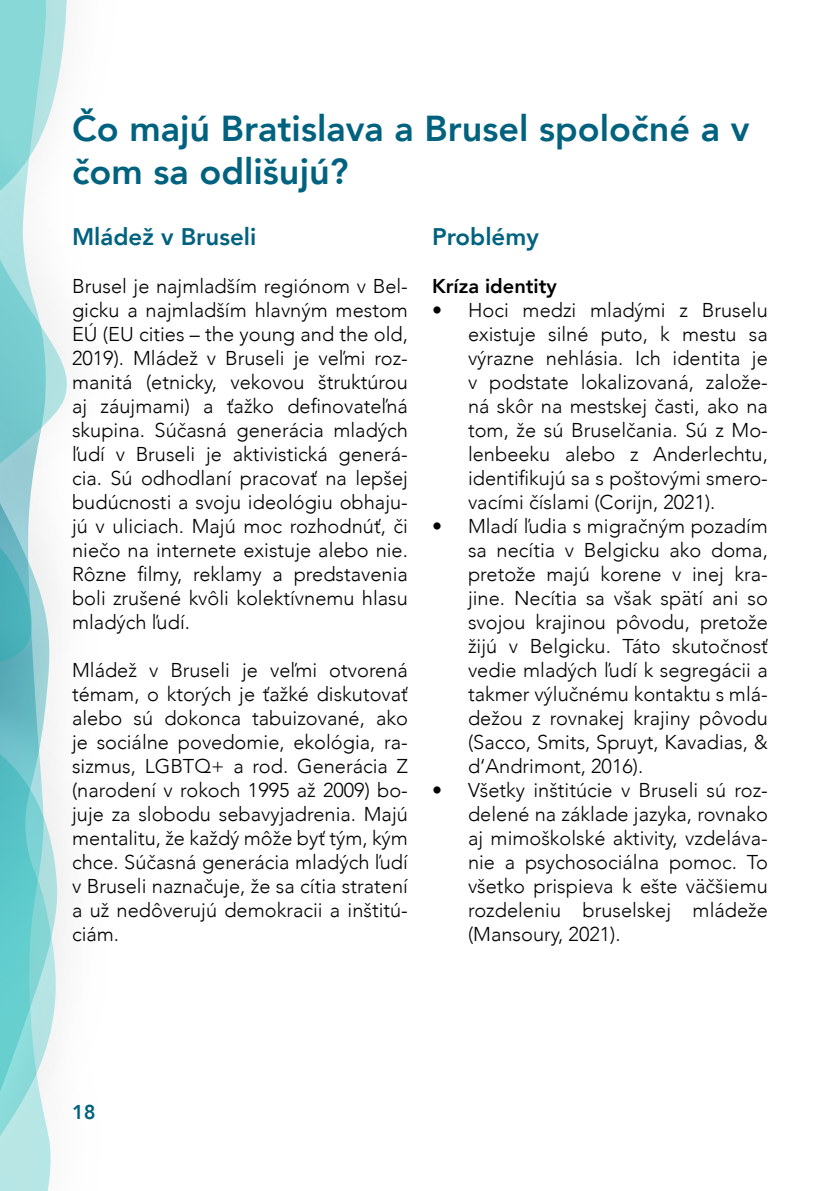
<style>
.page{position:relative;width:840px;height:1191px;background:#fff}
.page>*{position:absolute;margin:0;border:0;box-sizing:border-box;transform-origin:0 0}
.t1{font:800 36px/43.2px "Avenir";color:#00627f}
.t2{font:800 24px "Avenir";color:#00627f}
.t3{font:300 20px/24px "Avenir";color:#000;text-align:justify}
.t4{font:300 20px/24px "Avenir";color:#020203;text-align:justify}
.t5{font:800 20px "Avenir";color:#000}
.t6{font:800 20px "Avenir";color:#00627f}
</style>
<div class="page">
<img style="left:0;top:686px;width:66px;height:281px">
<svg style="left:0;top:728px;width:60px;height:463px;background:#94d8d9"></svg>
<img style="left:0;top:0;width:67px;height:686px">
<svg style="left:0;top:13px;width:67px;height:653px"></svg>
<h1 class="t1" style="left:72px;top:107px;width:678px">Čo majú Bratislava a Brusel spoločné a v čom sa odlišujú?</h1>
<p class="t2" style="left:72px;top:218px;width:186px">Mládež v Bruseli</p>
<p class="t3" style="left:72px;top:274px;width:337px">Brusel je najmladším regiónom v Bel&shy;gicku a najmladším hlavným mestom EÚ (EU cities – the young and the old, 2019). Mládež v Bruseli je veľmi roz&shy;manitá (etnicky, vekovou štruktúrou aj záujmami) a ťažko definovateľná skupina. Súčasná generácia mladých ľudí v Bruseli je aktivistická generá&shy;cia. Sú odhodlaní pracovať na lepšej budúcnosti a svoju ideológiu obhaju&shy;jú v uliciach. Majú moc rozhodnúť, či niečo na internete existuje alebo nie.<br>Rôzne filmy, reklamy a predstavenia boli zrušené kvôli kolektívnemu hlasu mladých ľudí.</p>
<p class="t3" style="left:72px;top:658px;width:337px">Mládež v Bruseli je veľmi otvorená témam, o ktorých je ťažké diskutovať alebo sú dokonca tabuizované, ako je sociálne povedomie, ekológia, ra&shy;sizmus, LGBTQ+ a rod. Generácia Z (narodení v rokoch 1995 až 2009) bo&shy;juje za slobodu sebavyjadrenia. Majú mentalitu, že každý môže byť tým, kým chce. Súčasná generácia mladých ľudí v Bruseli naznačuje, že sa cítia stratení a už nedôverujú demokracii a inštitú&shy;ciám.</p>
<p class="t2" style="left:432px;top:218px;width:108px">Problémy</p>
<p class="t5" style="left:432px;top:271px;width:126px">Kríza identity</p>
<p class="t4" style="left:468px;top:298px;width:301px;text-indent:-36px">• Hoci medzi mladými z Bruselu existuje silné puto, k mestu sa výrazne nehlásia. Ich identita je v podstate lokalizovaná, založe&shy;ná skôr na mestskej časti, ako na tom, že sú Bruselčania. Sú z Mo&shy;lenbeeku alebo z Anderlechtu, identifikujú sa s poštovými smero&shy;vacími číslami (Corijn, 2021).</p>
<p class="t4" style="left:468px;top:514px;width:301px;text-indent:-36px">• Mladí ľudia s migračným pozadím sa necítia v Belgicku ako doma, pretože majú korene v inej kra&shy;jine. Necítia sa však spätí ani so svojou krajinou pôvodu, pretože žijú v Belgicku. Táto skutočnosť vedie mladých ľudí k segregácii a takmer výlučnému kontaktu s mlá&shy;dežou z rovnakej krajiny pôvodu (Sacco, Smits, Spruyt, Kavadias, &amp; d‘Andrimont, 2016).</p>
<p class="t4" style="left:468px;top:778px;width:301px;text-indent:-36px">• Všetky inštitúcie v Bruseli sú roz&shy;delené na základe jazyka, rovnako aj mimoškolské aktivity, vzdeláva&shy;nie a psychosociálna pomoc. To všetko prispieva k ešte väčšiemu rozdeleniu bruselskej mládeže (Mansoury, 2021).</p>
<p class="t6" style="left:72px;top:1096px;width:25px">18</p>
</div>
